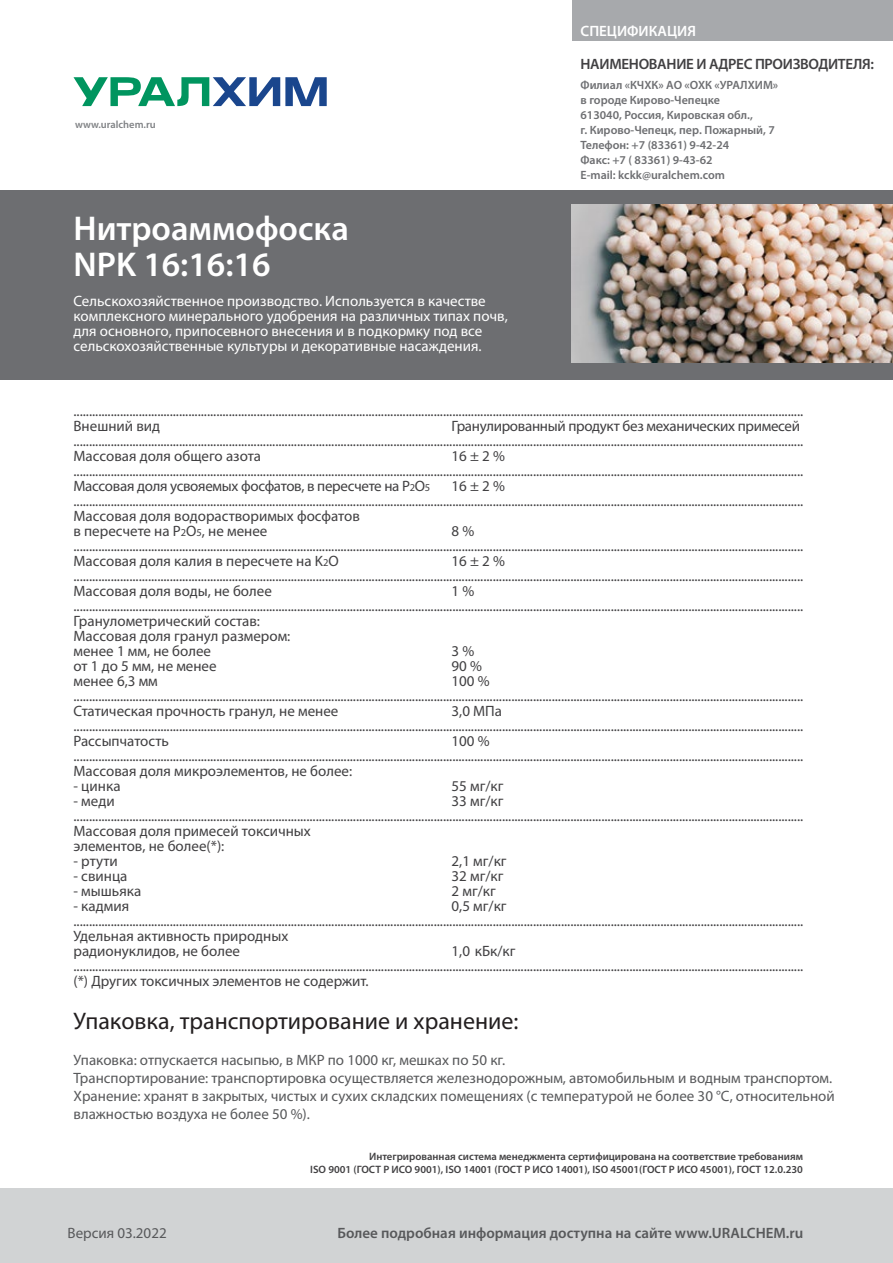
<style>
.page{position:relative;width:893px;height:1263px;background:#fff}
.page>*{position:absolute;margin:0;border:0;box-sizing:border-box;transform-origin:0 0}
.t1{font:600 34.5px/36px "Myriad Pro";color:#fff}
.t2{font:24px "Myriad Pro";color:#231f20}
.t3{font:15px/15px "Myriad Pro";color:#414042}
.t4{font:15px/15px "Myriad Pro";letter-spacing:-.02em;color:#414042}
.t5{font:15px/18px "Myriad Pro";color:#58595b}
.t6{font:15px/15px "Myriad Pro";color:#fff}
.t7{font:600 15px "Myriad Pro";color:#58595b}
.t8{font:600 15px "Myriad Pro";letter-spacing:-.02em;color:#414042}
.t9{font:600 15px "Myriad Pro";color:#fff}
.t10{font:600 12px/15px "Myriad Pro";color:#6d6e71}
.t11{font:600 10.65px/12.9px "Myriad Pro";color:#414042;text-align:right}
.t12{font:600 10.5px "Myriad Pro";color:#808285}
.s1{font-size:10.5px}
</style>
<div class="page">
<div style="left:573px;top:0;width:320px;height:40px;background:#a7a9ac"></div>
<div style="left:0;top:1188px;width:893px;height:75px;background:#d1d3d4"></div>
<div style="left:0;top:190px;width:893px;height:190px;background:#6d6e71"></div>
<img style="left:572px;top:204px;width:321px;height:159px">
<svg style="left:74px;top:77px;width:253px;height:29px"></svg>
<p class="t12" style="left:75px;top:117px;width:82px">www.uralchem.ru</p>
<h1 class="t1" style="left:74px;top:210px;width:277px">Нитроаммофоска<br>NPK 16:16:16</h1>
<p class="t6" style="left:74px;top:293px;width:436px">Сельскохозяйственное производство. Используется в качестве комплексного минерального удобрения на различных типах почв, для основного, припосевного внесения и в подкормку под все сельскохозяйственные культуры и декоративные насаждения.</p>
<p class="t9" style="left:580px;top:21px;width:117px">СПЕЦИФИКАЦИЯ</p>
<p class="t8" style="left:580px;top:55px;width:295px">НАИМЕНОВАНИЕ И АДРЕС ПРОИЗВОДИТЕЛЯ:</p>
<p class="t10" style="left:580px;top:77px;width:199px">Филиал «КЧХК» АО «ОХК «УРАЛХИМ» в городе Кирово-Чепецке<br>613040, Россия, Кировская обл.,<br>г. Кирово-Чепецк, пер. Пожарный, 7<br>Телефон: +7 (83361) 9-42-24<br>Факс: +7 ( 83361) 9-43-62<br>E-mail: kckk@uralchem.com</p>
<p class="t3" style="left:74px;top:403px;width:731px">...........................................................................................................................................................................................................................................<br>Внешний вид</p>
<p class="t4" style="left:74px;top:418px;width:731px;text-indent:378px">Гранулированный продукт без механических примесей ...........................................................................................................................................................................................................................................<br>Массовая доля общего азота</p>
<p class="t4" style="left:74px;top:448px;width:731px;text-indent:378px">16 ± 2 % ...........................................................................................................................................................................................................................................<br>Массовая доля усвояемых фосфатов, в пересчете на Р<span class="s1">2</span>О<span class="s1">5</span></p>
<p class="t3" style="left:73px;top:478px;width:731px;text-indent:378px">16 ± 2 % ...........................................................................................................................................................................................................................................<br>Массовая доля водорастворимых фосфатов<br>в пересчете на Р<span class="s1">2</span>О<span class="s1">5</span>, не менее</p>
<p class="t3" style="left:74px;top:523px;width:731px;text-indent:378px">8 % ...........................................................................................................................................................................................................................................<br>Массовая доля калия в пересчете на K<span class="s1">2</span>O</p>
<p class="t3" style="left:73px;top:553px;width:731px;text-indent:378px">16 ± 2 % ...........................................................................................................................................................................................................................................<br>Массовая доля воды, не более</p>
<p class="t3" style="left:73px;top:583px;width:731px;text-indent:378px">1 % ...........................................................................................................................................................................................................................................<br>Гранулометрический состав:<br>Массовая доля гранул размером:<br>менее 1 мм, не более</p>
<p class="t3" style="left:451px;top:643px;width:24px">3 %</p>
<p class="t3" style="left:73px;top:658px;width:145px">от 1 до 5 мм, не менее</p>
<p class="t3" style="left:451px;top:658px;width:32px">90 %</p>
<p class="t3" style="left:73px;top:673px;width:86px">менее 6,3 мм</p>
<p class="t3" style="left:73px;top:673px;width:731px;text-indent:378px">100 % ...........................................................................................................................................................................................................................................<br>Статическая прочность гранул, не менее</p>
<p class="t3" style="left:73px;top:703px;width:731px;text-indent:378px">3,0 МПа ...........................................................................................................................................................................................................................................<br>Рассыпчатость</p>
<p class="t3" style="left:73px;top:733px;width:731px;text-indent:378px">100 % ...........................................................................................................................................................................................................................................<br>Массовая доля микроэлементов, не более:</p>
<p class="t3" style="left:73px;top:778px;width:49px">- цинка</p>
<p class="t3" style="left:452px;top:778px;width:54px">55 мг/кг</p>
<p class="t3" style="left:73px;top:793px;width:43px">- меди</p>
<p class="t3" style="left:73px;top:793px;width:731px;text-indent:378px">33 мг/кг ...........................................................................................................................................................................................................................................<br>Массовая доля примесей токсичных<br>элементов, не более(*):</p>
<p class="t3" style="left:73px;top:853px;width:46px">- ртути</p>
<p class="t3" style="left:452px;top:853px;width:57px">2,1 мг/кг</p>
<p class="t3" style="left:73px;top:868px;width:55px">- свинца</p>
<p class="t3" style="left:452px;top:868px;width:54px">32 мг/кг</p>
<p class="t3" style="left:73px;top:883px;width:69px">- мышьяка</p>
<p class="t3" style="left:452px;top:883px;width:46px">2 мг/кг</p>
<p class="t3" style="left:73px;top:898px;width:57px">- кадмия</p>
<p class="t3" style="left:73px;top:898px;width:731px;text-indent:378px">0,5 мг/кг ...........................................................................................................................................................................................................................................<br>Удельная активность природных<br>радионуклидов, не более</p>
<p class="t3" style="left:73px;top:943px;width:731px;text-indent:378px">1,0 кБк/кг ........................................................................................................................................................................................................................................... (*) Других токсичных элементов не содержит.</p>
<h2 class="t2" style="left:74px;top:1006px;width:446px">Упаковка, транспортирование и хранение:</h2>
<p class="t5" style="left:74px;top:1050px;width:763px">Упаковка: отпускается насыпью, в МКР по 1000 кг, мешках по 50 кг.<br>Транспортирование: транспортировка осуществляется железнодорожным, автомобильным и водным транспортом.<br>Хранение: хранят в закрытых, чистых и сухих складских помещениях (с температурой не более 30 °С, относительной влажностью воздуха не более 50 %).</p>
<p class="t11" style="left:310px;top:1150px;width:494px">Интегрированная система менеджмента сертифицирована на соответствие требованиям<br>ISO 9001 (ГОСТ Р ИСО 9001), ISO 14001 (ГОСТ Р ИСО 14001), ISO 45001(ГОСТ Р ИСО 45001), ГОСТ 12.0.230</p>
<p class="t5" style="left:68px;top:1223px;width:101px">Версия 03.2022</p>
<p class="t7" style="left:338px;top:1223px;width:467px">Более подробная информация доступна на сайте www.URALCHEM.ru</p>
</div>
